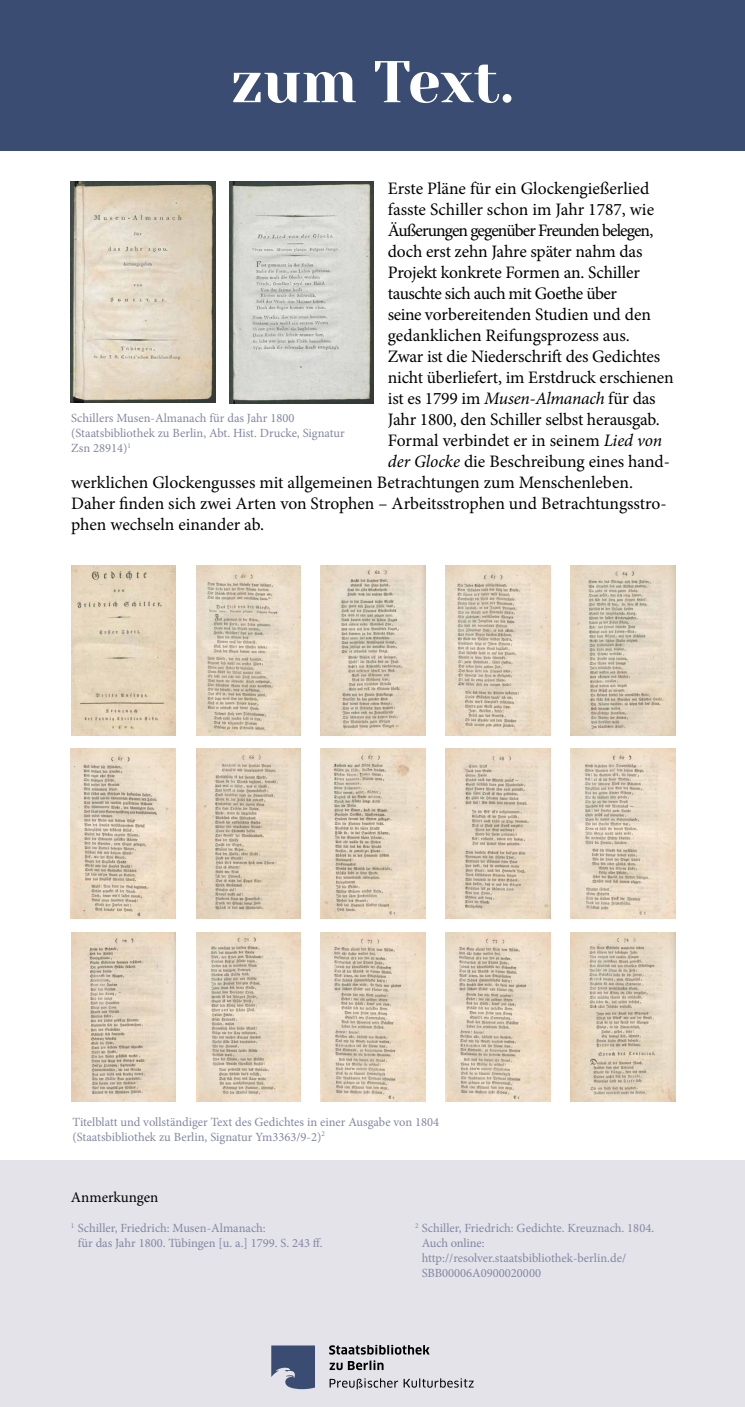
<style>
.page{position:relative;width:745px;height:1407px;background:#fff}
.page>*{position:absolute;margin:0;border:0;box-sizing:border-box;transform-origin:0 0}
.t1{font:58.75px "Yeseva One";color:#fff}
.t2{font:17.5px "Minion Pro";letter-spacing:-.005em;color:#000}
.t3{font:17.5px "Minion Pro";letter-spacing:-.05em;color:#000}
.t4{font:17.5px "Minion Pro";letter-spacing:-.03em;color:#000}
.t5{font:15px "Minion Pro";letter-spacing:-.005em;color:#000}
.t6{font:12.5px/15px "Minion Pro";color:#8387a3}
.s1{font-style:italic}
</style>
<div class="page">
<div style="left:0;top:0;width:744px;height:151px;background:#3a4c72"></div>
<div style="left:0;top:1160px;width:744px;height:247px;background:#e3e3e9"></div>
<svg style="left:271px;top:1345px;width:44px;height:44px"></svg>
<svg style="left:329px;top:1378px;width:144px;height:11px"></svg>
<svg style="left:329px;top:1360px;width:54px;height:10px"></svg>
<svg style="left:329px;top:1345px;width:100px;height:9px"></svg>
<img style="left:196px;top:565px;width:104px;height:170px">
<img style="left:71px;top:565px;width:104px;height:170px">
<img style="left:71px;top:748px;width:104px;height:170px">
<img style="left:570px;top:748px;width:104px;height:170px">
<img style="left:321px;top:565px;width:104px;height:170px">
<img style="left:196px;top:748px;width:104px;height:170px">
<img style="left:71px;top:932px;width:104px;height:170px">
<img style="left:445px;top:565px;width:105px;height:170px">
<img style="left:321px;top:748px;width:104px;height:170px">
<img style="left:196px;top:932px;width:104px;height:170px">
<img style="left:321px;top:932px;width:104px;height:170px">
<img style="left:445px;top:932px;width:105px;height:170px">
<img style="left:570px;top:932px;width:104px;height:170px">
<img style="left:570px;top:565px;width:104px;height:170px">
<img style="left:445px;top:748px;width:105px;height:170px">
<img style="left:71px;top:181px;width:144px;height:221px">
<img style="left:229px;top:181px;width:144px;height:222px">
<h1 class="t1" style="left:231px;top:48px;width:284px">zum Text.</h1>
<p class="t2" style="left:387px;top:180px;width:263px">Erste Pläne für ein Glockengießerlied</p>
<p class="t2" style="left:387px;top:201px;width:267px">fasste Schiller schon im Jahr 1787, wie</p>
<p class="t3" style="left:387px;top:222px;width:267px">Äußerungen gegenüber Freunden belegen,</p>
<p class="t2" style="left:387px;top:243px;width:256px">doch erst zehn Jahre später nahm das</p>
<p class="t2" style="left:387px;top:264px;width:253px">Projekt konkrete Formen an. Schiller</p>
<p class="t4" style="left:387px;top:285px;width:230px">tauschte sich auch mit Goethe über</p>
<p class="t2" style="left:387px;top:306px;width:264px">seine vorbereitenden Studien und den</p>
<p class="t2" style="left:387px;top:327px;width:243px">gedanklichen Reifungsprozess aus.</p>
<p class="t2" style="left:387px;top:348px;width:274px">Zwar ist die Niederschrit des Gedichtes</p>
<p class="t2" style="left:387px;top:369px;width:287px">nicht überliefert, im Erstdruck erschienen</p>
<p class="t2" style="left:387px;top:390px;width:269px">ist es 1799 im <span class="s1">Musen-Almanach</span> für das</p>
<p class="t2" style="left:387px;top:411px;width:273px">Jahr 1800, den Schiller selbst herausgab.</p>
<p class="t2" style="left:387px;top:432px;width:276px">Formal verbindet er in seinem <span class="s1">Lied von</span></p>
<p class="t2" style="left:387px;top:453px;width:283px"><span class="s1">der Glocke</span> die Beschreibung eines hand-</p>
<p class="t2" style="left:71px;top:474px;width:563px">werklichen Glockengusses mit allgemeinen Betrachtungen zum Menschenleben.</p>
<p class="t2" style="left:71px;top:495px;width:596px">Daher inden sich zwei Arten von Strophen – Arbeitsstrophen und Betrachtungsstro-</p>
<p class="t2" style="left:71px;top:516px;width:194px">phen wechseln einander ab.</p>
<p class="t6" style="left:71px;top:411px;width:275px">Schillers Musen-Almanach für das Jahr 1800 (Staatsbibliothek zu Berlin, Abt. Hist. Drucke, Signatur<br>Zsn 28914)<sup>1</sup></p>
<p class="t6" style="left:72px;top:1114px;width:368px">Titelblatt und vollständiger Text des Gedichtes in einer Ausgabe von 1804 (Staatsbibliothek zu Berlin, Signatur Ym3363/9-2)<sup>2</sup></p>
<p class="t5" style="left:71px;top:1190px;width:89px">Anmerkungen</p>
<p class="t6" style="left:78px;top:1221px;width:246px;text-indent:-7px"><sup>1</sup> Schiller, Friedrich: Musen-Almanach:<br>für das Jahr 1800. Tübingen [u. a.] 1799. S. 243 f.</p>
<p class="t6" style="left:421px;top:1221px;width:234px;text-indent:-7px"><sup>2</sup> Schiller, Friedrich: Gedichte. Kreuznach. 1804.<br>Auch online: http://resolver.staatsbibliothek-berlin.de/ SBB00006A0900020000</p>
</div>
